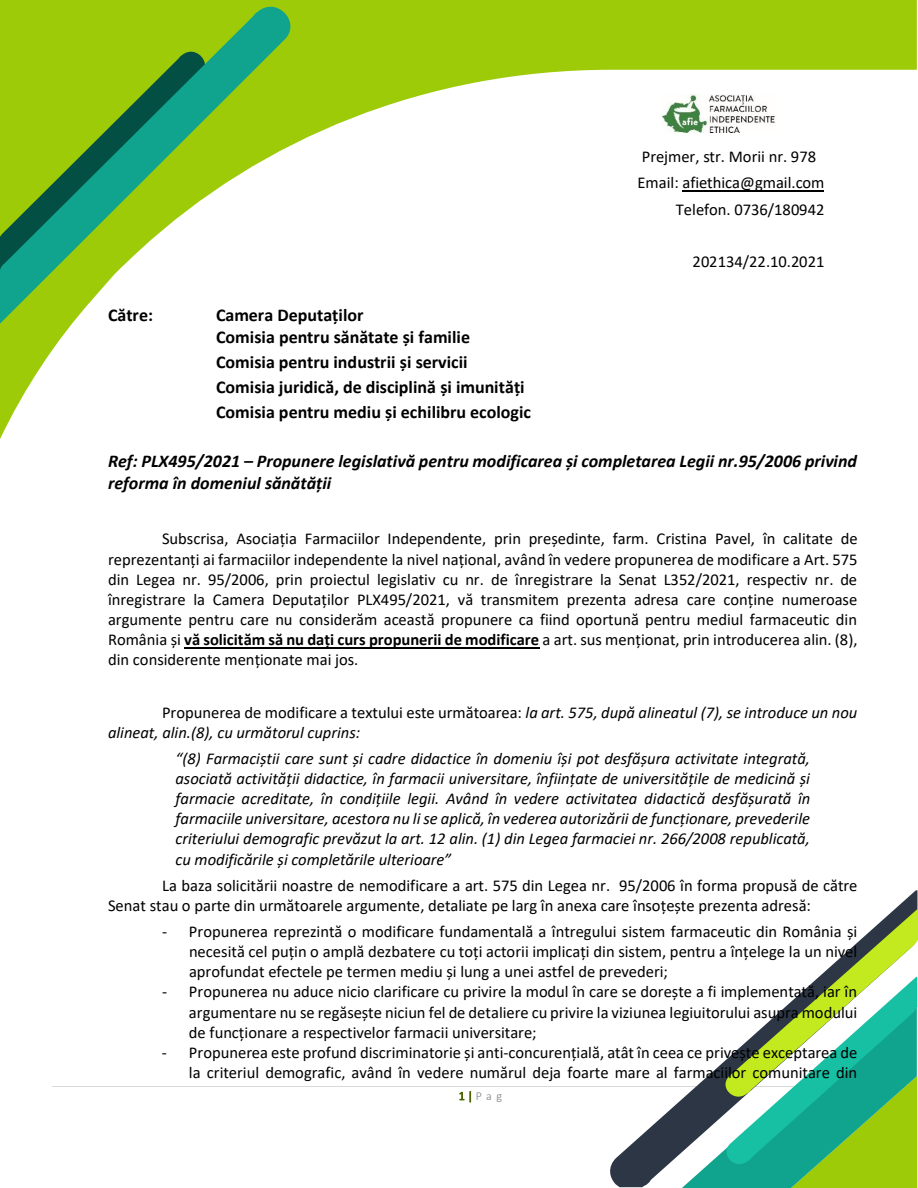
<style>
.page{position:relative;width:918px;height:1188px;background:#fff}
.page>*{position:absolute;margin:0;border:0;box-sizing:border-box;transform-origin:0 0}
.t1{font:700 18px/25.3px "Calibri";color:#000}
.t2{font:italic 700 18px/21.9px "Calibri";color:#000}
.t3{font:16.5px/20.1px "Calibri";color:#000;text-align:justify}
.t4{font:italic 16.5px/20.1px "Calibri";color:#000}
.t5{font:300 12px "Calibri";color:#7f7f7f}
.s1{font-weight:700}
.s2{font-style:normal}
.s3{color:#4e6504}
</style>
<div class="page">
<hr style="left:52px;top:1086px;width:862px;height:1px;background:#d9d9d9">
<svg style="left:0;top:0;width:917px;height:439px"></svg>
<svg style="left:0;top:6px;width:298px;height:318px;fill:#9dcb08"></svg>
<svg style="left:610px;top:890px;width:307px;height:297px"></svg>
<svg style="left:718px;top:909px;width:200px;height:279px"></svg>
<hr style="left:682px;top:190px;width:142px;height:1px;background:#000">
<hr style="left:184px;top:647px;width:355px;height:1px;background:#000">
<img style="left:662px;top:94px;width:115px;height:38px">
<p class="t3" style="left:642px;top:146px;width:176px">Prejmer, str. Morii nr. 978</p>
<p class="t3" style="left:637px;top:172px;width:188px">Email: afiethica@gmail.com</p>
<p class="t3" style="left:676px;top:199px;width:150px">Telefon. 0736/180942</p>
<p class="t3" style="left:693px;top:251px;width:133px">202134/22.10.2021</p>
<p class="t1" style="left:108px;top:302px;width:47px">Către:</p>
<p class="t1" style="left:216px;top:303px;width:256px;line-height:21.9px">Camera Deputaților<br>Comisia pentru sănătate și familie</p>
<p class="t1" style="left:216px;top:349px;width:317px">Comisia pentru industrii și servicii<br>Comisia juridică, de disciplină și imunități<br>Comisia pentru mediu și echilibru ecologic</p>
<p class="t2" style="left:108px;top:449px;width:751px">Ref: PLX495/2021 – Propunere legislativă pentru modificarea și completarea Legii nr.95/2006 privind reforma în domeniul sănătății</p>
<p class="t3" style="left:108px;top:528px;width:751px;text-indent:54px">Subscrisa, Asociația Farmaciilor Independente, prin președinte, farm. Cristina Pavel, în calitate de reprezentanți ai farmaciilor independente la nivel național, având în vedere propunerea de modificare a Art. 575 din Legea nr. 95/2006, prin proiectul legislativ cu nr. de înregistrare la Senat L352/2021, respectiv nr. de înregistrare la Camera Deputaților PLX495/2021, vă transmitem prezenta adresa care conține numeroase argumente pentru care nu considerăm această propunere ca fiind oportună pentru mediul farmaceutic din România și <span class="s1">vă solicităm să nu dați curs propunerii de modificare</span> a art. sus menționat, prin introducerea alin. (8), din considerente menționate mai jos.</p>
<p class="t4" style="left:108px;top:701px;width:751px;text-indent:54px"><span class="s2">Propunerea de modificare a textului este următoarea:</span> la art. 575, după alineatul (7), se introduce un nou alineat, alin.(8), cu următorul cuprins:</p>
<p class="t4" style="left:176px;top:748px;width:636px;text-align:justify">“(8) Farmaciștii care sunt și cadre didactice în domeniu își pot desfășura activitate integrată, asociată activității didactice, în farmacii universitare, înființate de universitățile de medicină și farmacie acreditate, în condițiile legii. Având în vedere activitatea didactică desfășurată în farmaciile universitare, acestora nu li se aplică, în vederea autorizării de funcționare, prevederile criteriului demografic prevăzut la art. 12 alin. (1) din Legea farmaciei nr. 266/2008 republicată, cu modificările și completările ulterioare”</p>
<p class="t3" style="left:108px;top:875px;width:751px;text-indent:54px">La baza solicitării noastre de nemodificare a art. 575 din Legea nr. 95/2006 în forma propusă de către<br>Senat stau o parte din următoarele argumente, detaliate pe larg în anexa care însoțește prezenta adresă:</p>
<p class="t3" style="left:189px;top:921px;width:670px;text-indent:-27px">- Propunerea reprezintă o modificare fundamentală a întregului sistem farmaceutic din România și necesită cel puțin o amplă dezbatere cu toți actorii implicați din sistem, pentru a înțelege la un nivel aprofundat efectele pe termen mediu și lung a unei astfel de prevederi;</p>
<p class="t3" style="left:189px;top:982px;width:670px;text-indent:-27px">- Propunerea nu aduce nicio clarificare cu privire la modul în care se dorește a fi implementată, iar în argumentare nu se regăsește niciun fel de detaliere cu privire la viziunea legiuitorului asupra modului de funcționare a respectivelor farmacii universitare;</p>
<p class="t3" style="left:162px;top:1042px;width:697px;text-align:right">- Propunerea este profund discriminatorie și anti-concurențială, atât în ceea ce privește exceptarea de la criteriul demografic, având în vedere numărul deja foarte mare al farmaciilor comunitare din</p>
<p class="t5" style="left:459px;top:1089px;width:45px"><span class="s3">1 |</span> Pag</p>
</div>
